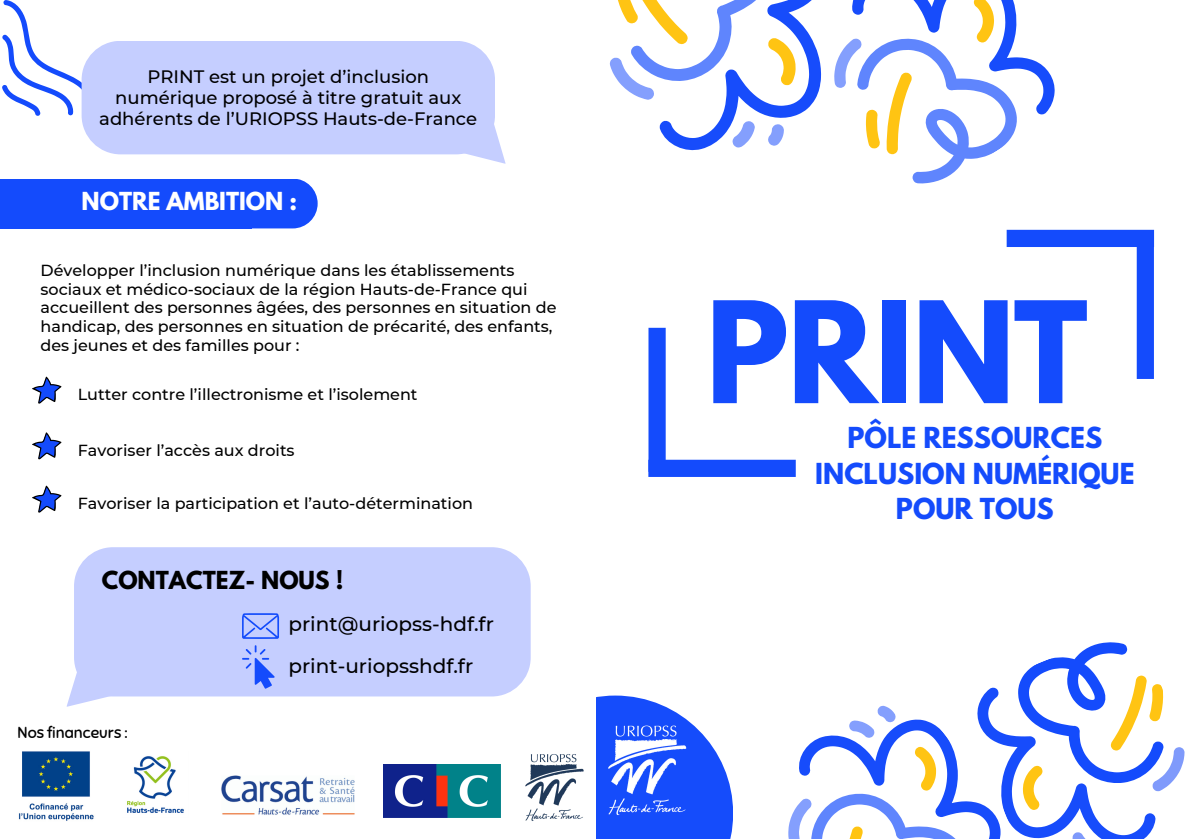
<style>
.page{position:relative;width:1191px;height:839px;background:#fff}
.page>*{position:absolute;margin:0;border:0;box-sizing:border-box;transform-origin:0 0}
.t1{font:700 124.6px "League Spartan";letter-spacing:-.01em;color:#144bfc}
.t2{font:700 25.6px/35.4px "League Spartan";color:#144bfc;text-align:center}
.t3{font:700 22px "League Spartan";color:#000}
.t4{font:700 22px "League Spartan";color:#fff}
.t5{font:500 20px "Montserrat";color:#000}
.t6{font:500 18px/21px "Montserrat";color:#000;text-align:center}
.t7{font:500 16px/18.6px "Montserrat";color:#000}
.t8{font:16px "Sniglet";color:#000}
</style>
<div class="page">
<svg style="left:596px;top:695px;width:137px;height:143px;fill:#154cfb"></svg>
<img style="left:606px;top:722px;width:85px;height:96px">
<div style="left:1007px;top:230px;width:147px;height:17px;background:#144bfc"></div>
<div style="left:1137px;top:235px;width:17px;height:144px;background:#144bfc"></div>
<div style="left:648px;top:459px;width:148px;height:18px;background:#144bfc"></div>
<div style="left:649px;top:328px;width:17px;height:144px;background:#144bfc"></div>
<svg style="left:32px;top:376px;width:29px;height:28px"></svg>
<svg style="left:32px;top:432px;width:29px;height:28px"></svg>
<svg style="left:32px;top:485px;width:29px;height:28px"></svg>
<svg style="left:2px;top:0;width:89px;height:116px"></svg>
<div style="left:49px;top:178px;width:269px;height:50px;background:#144bfc;border-radius:25px"></div>
<div style="left:74px;top:547px;width:457px;height:149px;background:#c5ceff;border-radius:39px"></div>
<svg style="left:242px;top:613px;width:37px;height:25px"></svg>
<svg style="left:242px;top:645px;width:33px;height:43px"></svg>
<div style="left:82px;top:41px;width:413px;height:113px;background:#c5ceff;border-radius:39px"></div>
<svg style="left:454px;top:119px;width:52px;height:45px"></svg>
<svg style="left:67px;top:661px;width:53px;height:45px"></svg>
<img style="left:18px;top:751px;width:76px;height:70px">
<img style="left:525px;top:754px;width:59px;height:67px">
<img style="left:384px;top:764px;width:117px;height:53px">
<img style="left:221px;top:775px;width:134px;height:40px">
<img style="left:127px;top:756px;width:57px;height:57px">
<svg style="left:788px;top:642px;width:397px;height:196px"></svg>
<svg style="left:1030px;top:59px;width:25px;height:56px"></svg>
<svg style="left:609px;top:0;width:421px;height:184px"></svg>
<div style="left:0;top:178px;width:252px;height:50px;background:#144bfc"></div>
<h6 class="t6" style="left:99px;top:66px;width:379px">PRINT est un projet d’inclusion numérique proposé à titre gratuit aux adhérents de l’URIOPSS Hauts-de-France</h6>
<h3 class="t4" style="left:82px;top:190px;width:217px">NOTRE AMBITION :</h3>
<p class="t7" style="left:41px;top:261px;width:518px">Développer l’inclusion numérique dans les établissements sociaux et médico-sociaux de la région Hauts-de-France qui accueillent des personnes âgées, des personnes en situation de handicap, des personnes en situation de précarité, des enfants, des jeunes et des familles pour :</p>
<h2 class="t7" style="left:78px;top:385px;width:341px">Lutter contre l’illectronisme et l’isolement</h2>
<h3 class="t7" style="left:78px;top:441px;width:218px">Favoriser l’accès aux droits</h3>
<p class="t7" style="left:78px;top:494px;width:397px">Favoriser la participation et l’auto-détermination</p>
<h1 class="t3" style="left:102px;top:569px;width:243px">CONTACTEZ- NOUS !</h1>
<h4 class="t8" style="left:18px;top:723px;width:111px">Nos financeurs :</h4>
<h6 class="t5" style="left:288px;top:611px;width:207px">print@uriopss-hdf.fr</h6>
<p class="t5" style="left:288px;top:653px;width:186px">print-uriopsshdf.fr</p>
<h5 class="t1" style="left:706px;top:291px;width:384px">PRINT</h5>
<p class="t2" style="left:815px;top:423px;width:321px">PÔLE RESSOURCES<br>INCLUSION NUMÉRIQUE<br>POUR TOUS</p>
</div>
